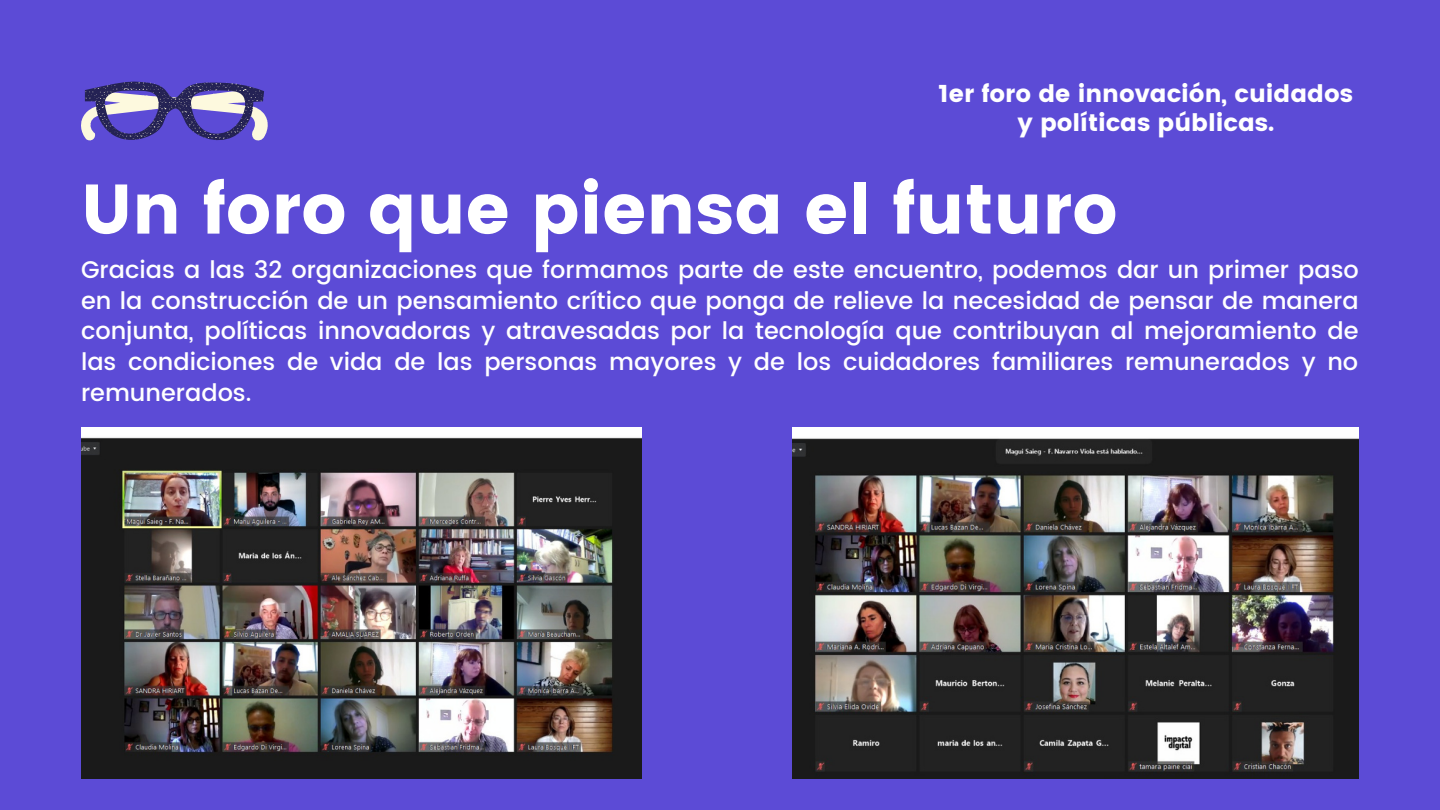
<style>
.page{position:relative;width:1440px;height:810px;background:#5c4bd6}
.page>*{position:absolute;margin:0;border:0;box-sizing:border-box;transform-origin:0 0}
.t1{font:70px "Poppins";color:#fff}
.t2{font:24.1px/28.9px "Poppins";color:#fff;text-align:center}
.t3{font:500 24px/30.8px "Poppins";color:#fff;text-align:justify}
</style>
<div class="page">
<svg style="left:81px;top:81px;width:187px;height:60px"></svg>
<img style="left:81px;top:427px;width:561px;height:351px">
<img style="left:793px;top:427px;width:566px;height:351px">
<p class="t2" style="left:939px;top:80px;width:416px">1er foro de innovación, cuidados y políticas públicas.</p>
<p class="t1" style="left:81px;top:169px;width:1038px">Un foro que piensa el futuro</p>
<p class="t3" style="left:81px;top:254px;width:1279px">Gracias a las 32 organizaciones que formamos parte de este encuentro, podemos dar un primer paso en la construcción de un pensamiento crítico que ponga de relieve la necesidad de pensar de manera conjunta, políticas innovadoras y atravesadas por la tecnología que contribuyan al mejoramiento de las condiciones de vida de las personas mayores y de los cuidadores familiares remunerados y no remunerados.</p>
</div>
